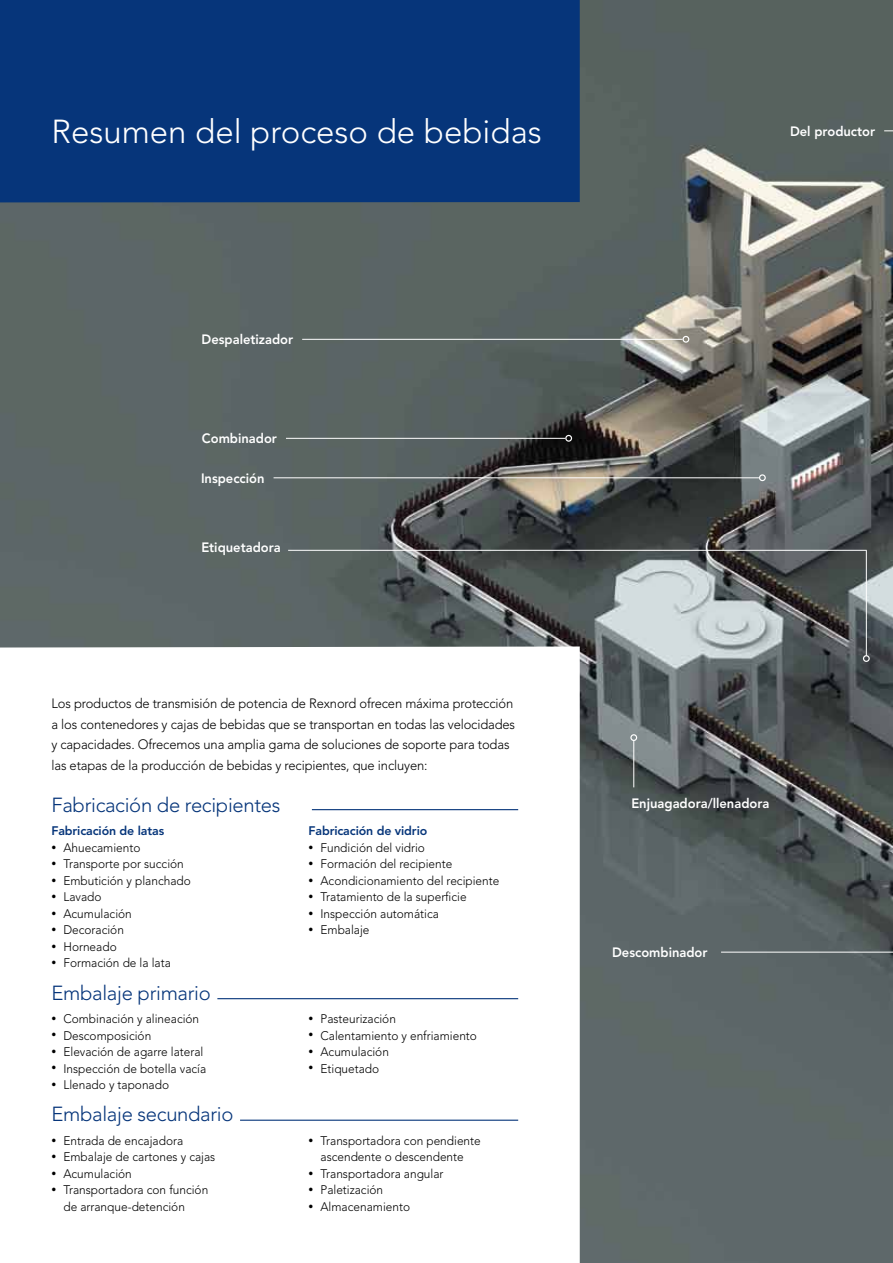
<style>
.page{position:relative;width:893px;height:1263px;background:#fff}
.page>*{position:absolute;margin:0;border:0;box-sizing:border-box;transform-origin:0 0}
.t1{font:300 33px "Avenir LT Std";color:#fff}
.t2{font:300 20.25px "Avenir LT Std";letter-spacing:-.015em;color:#06357a}
.t3{font:300 13.5px/20.7px "Avenir LT Std";letter-spacing:-.01em;color:#000;scale:.96 1}
.t4{font:800 13.5px "Avenir LT Std";color:#fff;scale:.96 1}
.t5{font:300 12.3px/16.5px "Avenir LT Std";color:#000;scale:.96 1}
.t6{font:800 12.3px "Avenir LT Std";letter-spacing:-.01em;color:#06357a}
.s1{font-size:10.2px}
</style>
<div class="page">
<img style="left:0;top:0;width:893px;height:1263px">
<div style="left:0;top:0;width:580px;height:202px;background:#06357a"></div>
<svg style="left:0;top:646px;width:580px;height:617px"></svg>
<hr style="left:312px;top:809px;width:206px;height:1px;background:#06357a">
<hr style="left:217px;top:998px;width:301px;height:1px;background:#06357a">
<hr style="left:240px;top:1119px;width:278px;height:2px;background:#06357a">
<hr style="left:302px;top:339px;width:380px;height:1px;background:#fff">
<div style="left:682px;top:336px;width:7px;height:7px;border:1px solid #fff;border-radius:50%"></div>
<hr style="left:286px;top:438px;width:279px;height:1px;background:#fff">
<div style="left:565px;top:435px;width:7px;height:7px;border:1px solid #fff;border-radius:50%"></div>
<hr style="left:721px;top:952px;width:172px;height:1px;background:#fff">
<hr style="left:274px;top:477px;width:485px;height:1px;background:#fff">
<div style="left:759px;top:474px;width:7px;height:7px;border:1px solid #fff;border-radius:50%"></div>
<hr style="left:288px;top:550px;width:579px;height:1px;background:#fff">
<div style="left:863px;top:655px;width:7px;height:7px;border:1px solid #fff;border-radius:50%"></div>
<hr style="left:866px;top:550px;width:1px;height:106px;background:#fff">
<hr style="left:633px;top:741px;width:1px;height:46px;background:#fff">
<div style="left:630px;top:734px;width:7px;height:7px;border:1px solid #fff;border-radius:50%"></div>
<h1 class="t1" style="left:51px;top:112px;width:492px">Resumen del proceso de bebidas</h1>
<p class="t4" style="left:790px;top:123px;width:90px">Del productor</p>
<p class="t4" style="left:202px;top:331px;width:97px">Despaletizador</p>
<p class="t4" style="left:202px;top:430px;width:80px">Combinador</p>
<p class="t4" style="left:201px;top:470px;width:68px">Inspección</p>
<p class="t4" style="left:201px;top:539px;width:84px">Etiquetadora</p>
<p class="t3" style="left:51px;top:693px;width:484px">Los productos de transmisión de potencia de Rexnord ofrecen máxima protección a los contenedores y cajas de bebidas que se transportan en todas las velocidades y capacidades. Ofrecemos una amplia gama de soluciones de soporte para todas las etapas de la producción de bebidas y recipientes, que incluyen:</p>
<h2 class="t2" style="left:51px;top:793px;width:231px">Fabricación de recipientes</h2>
<p class="t6" style="left:51px;top:824px;width:114px">Fabricación de latas</p>
<p class="t5" style="left:51px;top:839px;width:94px"><span class="s1">•</span> Ahuecamiento</p>
<p class="t5" style="left:51px;top:856px;width:139px"><span class="s1">•</span> Transporte por succión</p>
<p class="t5" style="left:51px;top:872px;width:147px"><span class="s1">•</span> Embutición y planchado</p>
<p class="t5" style="left:51px;top:889px;width:54px"><span class="s1">•</span> Lavado</p>
<p class="t5" style="left:51px;top:905px;width:85px"><span class="s1">•</span> Acumulación</p>
<p class="t5" style="left:51px;top:922px;width:77px"><span class="s1">•</span> Decoración</p>
<p class="t5" style="left:51px;top:938px;width:70px"><span class="s1">•</span> Horneado</p>
<p class="t5" style="left:51px;top:955px;width:126px"><span class="s1">•</span> Formación de la lata</p>
<p class="t6" style="left:308px;top:824px;width:120px">Fabricación de vidrio</p>
<p class="t5" style="left:308px;top:839px;width:123px"><span class="s1">•</span> Fundición del vidrio</p>
<p class="t5" style="left:308px;top:856px;width:151px"><span class="s1">•</span> Formación del recipiente</p>
<p class="t5" style="left:308px;top:872px;width:200px"><span class="s1">•</span> Acondicionamiento del recipiente</p>
<p class="t5" style="left:308px;top:889px;width:166px"><span class="s1">•</span> Tratamiento de la superficie</p>
<p class="t5" style="left:308px;top:905px;width:137px"><span class="s1">•</span> Inspección automática</p>
<p class="t5" style="left:308px;top:922px;width:65px"><span class="s1">•</span> Embalaje</p>
<h2 class="t2" style="left:51px;top:981px;width:161px">Embalaje primario</h2>
<p class="t5" style="left:51px;top:1011px;width:155px"><span class="s1">•</span> Combinación y alineación</p>
<p class="t5" style="left:51px;top:1027px;width:105px"><span class="s1">•</span> Descomposición</p>
<p class="t5" style="left:51px;top:1044px;width:160px"><span class="s1">•</span> Elevación de agarre lateral</p>
<p class="t5" style="left:51px;top:1060px;width:163px"><span class="s1">•</span> Inspección de botella vacía</p>
<p class="t5" style="left:51px;top:1077px;width:124px"><span class="s1">•</span> Llenado y taponado</p>
<h2 class="t2" style="left:51px;top:1102px;width:184px">Embalaje secundario</h2>
<p class="t5" style="left:51px;top:1132px;width:139px"><span class="s1">•</span> Entrada de encajadora</p>
<p class="t5" style="left:51px;top:1149px;width:172px"><span class="s1">•</span> Embalaje de cartones y cajas</p>
<p class="t5" style="left:51px;top:1165px;width:85px"><span class="s1">•</span> Acumulación</p>
<p class="t5" style="left:63px;top:1182px;width:152px;text-indent:-12px"><span class="s1">•</span> Transportadora con función de arranque-detención</p>
<p class="t5" style="left:308px;top:1011px;width:93px"><span class="s1">•</span> Pasteurización</p>
<p class="t5" style="left:308px;top:1027px;width:177px"><span class="s1">•</span> Calentamiento y enfriamiento</p>
<p class="t5" style="left:308px;top:1044px;width:85px"><span class="s1">•</span> Acumulación</p>
<p class="t5" style="left:308px;top:1060px;width:75px"><span class="s1">•</span> Etiquetado</p>
<p class="t5" style="left:308px;top:1132px;width:181px;text-align:center"><span class="s1">•</span> Transportadora con pendiente ascendente o descendente</p>
<p class="t5" style="left:308px;top:1165px;width:142px"><span class="s1">•</span> Transportadora angular</p>
<p class="t5" style="left:308px;top:1182px;width:79px"><span class="s1">•</span> Paletización</p>
<p class="t5" style="left:308px;top:1198px;width:107px"><span class="s1">•</span> Almacenamiento</p>
<p class="t4" style="left:631px;top:795px;width:145px">Enjuagadora/llenadora</p>
<p class="t4" style="left:612px;top:944px;width:101px">Descombinador</p>
</div>
